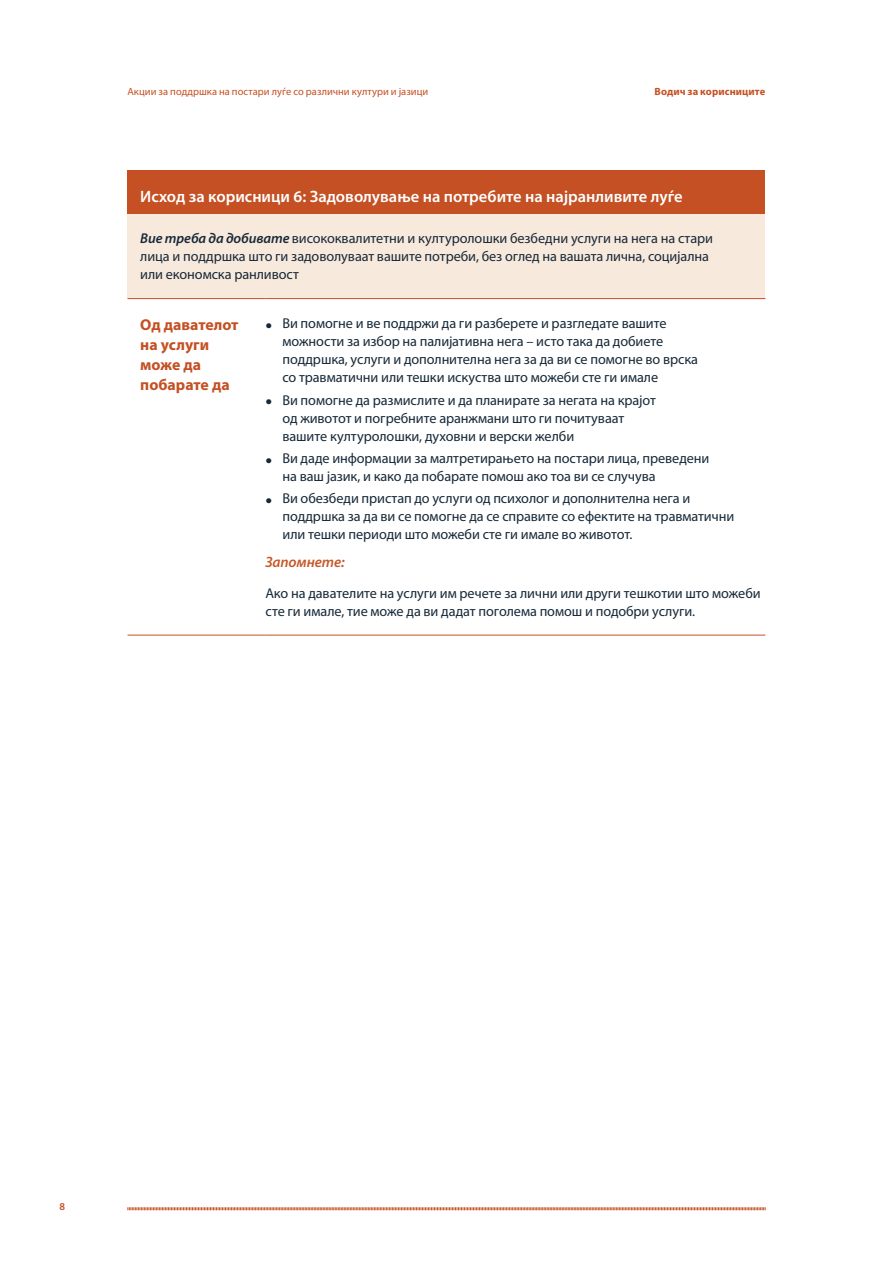
<style>
.page{position:relative;width:893px;height:1263px;background:#fff}
.page>*{position:absolute;margin:0;border:0;box-sizing:border-box;transform-origin:0 0}
.H2_Table_text_bold_H{font:600 16.5px "Myriad Pro";color:#fff}
.Table_Text_Left_Head{font:700 15.75px/20.2px "Myriad Pro";color:#c45023}
.Table_Itallic_Pull_Q{font:italic 600 15px "Myriad Pro";letter-spacing:-.01em;color:#c6582a}
.Body_text{font:14.25px/18px "Myriad Pro";letter-spacing:-.005em;color:#172938}
.t1{font:10.5px "Myriad Pro";letter-spacing:.005em;color:#c45023}
.t2{font:700 10.5px "Myriad Pro";letter-spacing:.01em;color:#c45023}
.t3{font:600 10.5px "Myriad Pro";color:#c45023}
.s1{font-weight:600;font-style:italic}
.s2{font-size:24px}
</style>
<div class="page">
<svg style="left:127px;top:1207px;width:639px;height:4px;background:#e1a790"></svg>
<div style="left:128px;top:170px;width:637px;height:44px;background:#c45023"></div>
<div style="left:128px;top:214px;width:637px;height:85px;background:#f8e9dd"></div>
<hr style="left:128px;top:298px;width:137px;height:1px;background:#c45023">
<hr style="left:265px;top:298px;width:500px;height:1px;background:#c45023">
<hr style="left:128px;top:635px;width:137px;height:1px;background:#c45023">
<hr style="left:265px;top:635px;width:500px;height:1px;background:#c45023">
<p class="t1" style="left:128px;top:85px;width:302px">Акции за поддршка на постари луѓе со различни култури и јазици</p>
<p class="t2" style="left:655px;top:84px;width:112px">Водич за корисниците</p>
<p class="H2_Table_text_bold_H" style="left:140px;top:186px;width:544px">Исход за корисници 6: Задоволување на потребите на најранливите луѓе</p>
<p class="Body_text" style="left:140px;top:229px;width:574px"><span class="s1">Вие треба да добивате</span> висококвалитетни и културолошки безбедни услуги на нега на стари лица и поддршка што ги задоволуваат вашите потреби, без оглед на вашата лична, социјална или економска ранливост</p>
<h2 class="Table_Text_Left_Head" style="left:140px;top:314px;width:100px">Од давателот на услуги може да побарате да</h2>
<p class="Body_text" style="left:282px;top:314px;width:417px;text-indent:-17px"><span class="s2">•</span> Ви помогне и ве поддржи да ги разберете и разгледате вашите можности за избор на палијативна нега – исто така да добиете поддршка, услуги и дополнителна нега за да ви се помогне во врска со травматични или тешки искуства што можеби сте ги имале</p>
<p class="Body_text" style="left:282px;top:391px;width:375px;text-indent:-17px"><span class="s2">•</span> Ви помогне да размислите и да планирате за негата на крајот од животот и погребните аранжмани што ги почитуваат вашите културолошки, духовни и верски желби</p>
<p class="Body_text" style="left:282px;top:449px;width:428px;text-indent:-17px"><span class="s2">•</span> Ви даде информации за малтретирањето на постари лица, преведени на ваш јазик, и како да побарате помош ако тоа ви се случува</p>
<p class="Body_text" style="left:282px;top:489px;width:453px;text-indent:-17px"><span class="s2">•</span> Ви обезбеди пристап до услуги од психолог и дополнителна нега и поддршка за да ви се помогне да се справите со ефектите на травматични или тешки периоди што можеби сте ги имале во животот.</p>
<p class="Table_Itallic_Pull_Q" style="left:265px;top:553px;width:81px">Запомнете:</p>
<p class="Body_text" style="left:265px;top:584px;width:497px">Ако на давателите на услуги им речете за лични или други тешкотии што можеби сте ги имале, тие може да ви дадат поголема помош и подобри услуги.</p>
<p class="t3" style="left:60px;top:1200px;width:7px">8</p>
</div>
